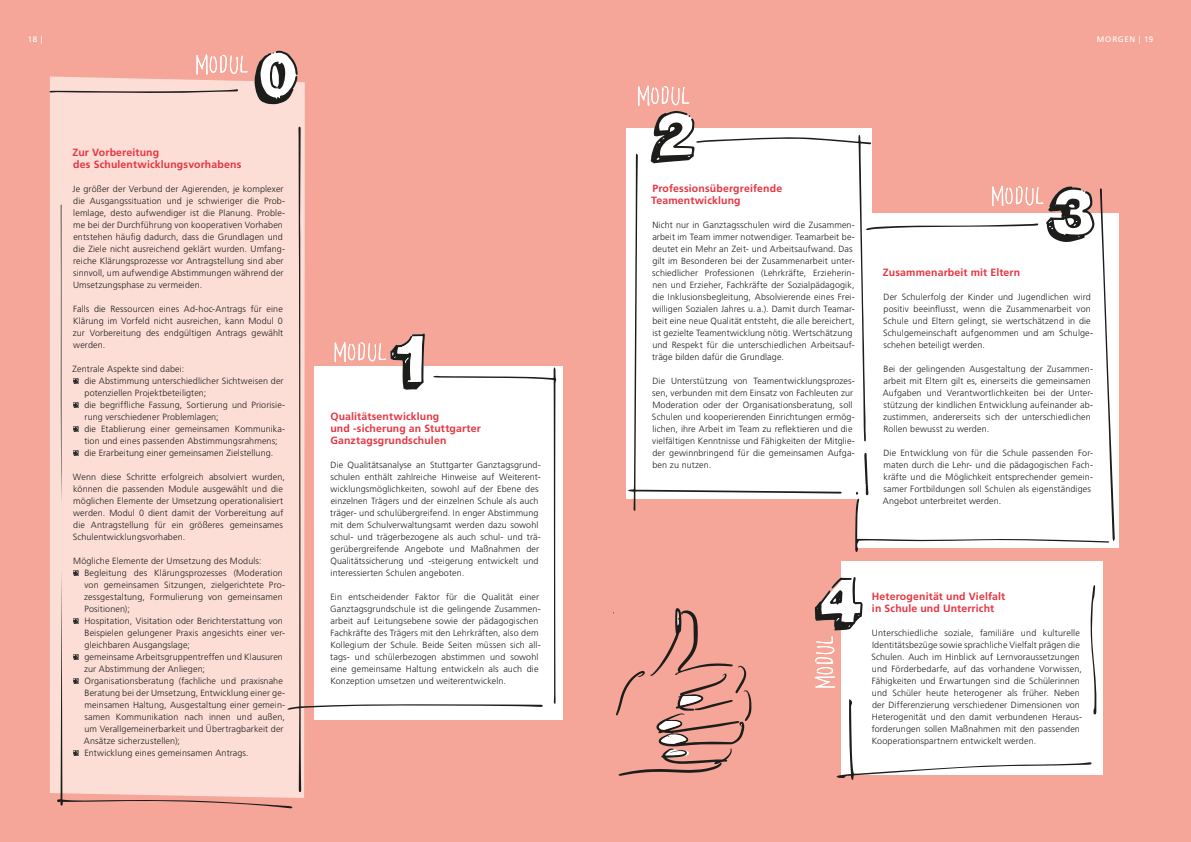
<style>
.page{position:relative;width:1191px;height:842px;background:#f5a699}
.page>*{position:absolute;margin:0;border:0;box-sizing:border-box;transform-origin:0 0}
.t1{font:700 10.5px/12px "Frutiger CE";letter-spacing:.015em;color:#e73440}
.t2{font:300 9px/12px "Frutiger CE";letter-spacing:.015em;color:#1d1d1b}
.t3{font:8px "Frutiger CE";letter-spacing:.085em;color:#fff}
</style>
<div class="page">
<div style="left:841px;top:562px;width:261px;height:213px;background:#fff"></div>
<div style="left:626px;top:128px;width:246px;height:370px;background:#fff"></div>
<div style="left:315px;top:366px;width:248px;height:354px;background:#fff"></div>
<div style="left:50px;top:77px;width:255px;height:721px;background:#fcded7"></div>
<svg style="left:73px;top:378px;width:6px;height:6px"></svg>
<svg style="left:73px;top:402px;width:6px;height:6px"></svg>
<svg style="left:73px;top:426px;width:6px;height:6px"></svg>
<svg style="left:73px;top:450px;width:6px;height:6px"></svg>
<svg style="left:287px;top:127px;width:256px;height:665px"></svg>
<svg style="left:628px;top:153px;width:213px;height:358px"></svg>
<svg style="left:696px;top:135px;width:175px;height:306px"></svg>
<svg style="left:433px;top:367px;width:123px;height:337px"></svg>
<div style="left:57px;top:568px;width:236px;height:240px;background:#fcded7"></div>
<svg style="left:50px;top:89px;width:188px;height:4px"></svg>
<svg style="left:60px;top:205px;width:1px;height:299px"></svg>
<svg style="left:613px;top:608px;width:138px;height:168px"></svg>
<svg style="left:254px;top:50px;width:44px;height:54px;background:#b0a29f"></svg>
<svg style="left:196px;top:54px;width:52px;height:21px"></svg>
<svg style="left:334px;top:333px;width:91px;height:57px"></svg>
<svg style="left:638px;top:86px;width:56px;height:78px"></svg>
<svg style="left:855px;top:186px;width:259px;height:366px;background:#f7f2f1"></svg>
<svg style="left:814px;top:577px;width:282px;height:203px"></svg>
<p class="t3" style="left:28px;top:35px;width:16px">18 |</p>
<p class="t3" style="left:1097px;top:35px;width:58px">MORGEN | 19</p>
<p class="t1" style="left:73px;top:146px;width:170px">Zur Vorbereitung<br>des Schulentwicklungsvorhabens</p>
<p class="t2" style="left:73px;top:183px;width:214px">Je größer der Verbund der gierenden, je komplexer die usgangssituation und je schwieriger die Prob&shy;lemlage, desto aufwendiger ist die Planung. Proble&shy;me bei der Durchführung von kooperativen Vorhaben entstehen häufg dadurch, dass die Grundlagen und die Ziele nicht ausreichend geklärt wurden. Umfang&shy;reiche Klärungsprozesse vor ntragstellung sind aber sinnvoll, um aufwendige bstimmungen während der Umsetzungsphase zu vermeiden.</p>
<p class="t2" style="left:73px;top:303px;width:212px;text-align:justify">Falls die Ressourcen eines d-hoc- ntrags für eine Klärung im Vorfeld nicht ausreichen, kann Modul 0 zur Vorbereitung des endgültigen ntrags gewählt werden.</p>
<p class="t2" style="left:84px;top:363px;width:202px;text-indent:-12px">Zentrale spekte sind dabei:<br>die bstimmung unterschiedlicher Sichtweisen der potenziellen Projektbeteiligten;<br>die begriffiche Fassung, Sortierung und Priorisie&shy;rung verschiedener Problemlagen;<br>die Etablierung einer gemeinsamen Kommunika&shy;tion und eines passenden bstimmungsrahmens; die Erarbeitung einer gemeinsamen Zielstellung.</p>
<p class="t2" style="left:73px;top:471px;width:213px">Wenn diese Schritte erfolgreich absolviert wurden, können die passenden Module ausgewählt und die möglichen Elemente der Umsetzung operationalisiert werden. Modul 0 dient damit der Vorbereitung auf die</p>
<p class="t2" style="left:73px;top:519px;width:212px;text-indent:24px">ntragstellung für ein größeres gemeinsames<br>Schulentwicklungsvorhaben.</p>
<p class="t2" style="left:73px;top:555px;width:190px">Mögliche Elemente der Umsetzung des Moduls:</p>
<p class="t2" style="left:84px;top:567px;width:200px">Begleitung des Klärungsprozesses (Moderation</p>
<p class="t2" style="left:84px;top:579px;width:202px">von gemeinsamen Sitzungen, zielgerichtete Pro-</p>
<p class="t2" style="left:84px;top:591px;width:200px">zessgestaltung, Formulierung von gemeinsamen</p>
<p class="t2" style="left:84px;top:603px;width:47px">Positionen);</p>
<p class="t2" style="left:84px;top:615px;width:200px">Hospitation, Visitation oder Berichterstattung von</p>
<p class="t2" style="left:85px;top:627px;width:202px">Beispielen gelungener Praxis angesichts einer ver-</p>
<p class="t2" style="left:85px;top:639px;width:107px">gleichbaren usgangslage;</p>
<p class="t2" style="left:84px;top:651px;width:200px">gemeinsame rbeitsgruppentreffen und Klausuren</p>
<p class="t2" style="left:84px;top:663px;width:122px">zur bstimmung der nliegen;</p>
<p class="t2" style="left:84px;top:675px;width:200px">Organisationsberatung (fachliche und praxisnahe</p>
<p class="t2" style="left:85px;top:687px;width:202px">Beratung bei der Umsetzung, Entwicklung einer ge-</p>
<p class="t2" style="left:85px;top:699px;width:202px">meinsamen Haltung, usgestaltung einer gemein-</p>
<p class="t2" style="left:84px;top:711px;width:202px">samen Kommunikation nach innen und außen,</p>
<p class="t2" style="left:85px;top:723px;width:201px">um Verallgemeinerbarkeit und Übertragbarkeit der</p>
<p class="t2" style="left:90px;top:735px;width:91px">nsätze sicherzustellen);</p>
<p class="t2" style="left:84px;top:747px;width:166px">Entwicklung eines gemeinsamen ntrags.</p>
<p class="t1" style="left:330px;top:410px;width:152px">Qualitätsentwicklung<br>und -sicherung an Stuttgarter<br>Ganztagsgrundschulen</p>
<p class="t2" style="left:330px;top:459px;width:212px">Die Qualitätsanalyse an Stuttgarter Ganztagsgrund&shy;schulen enthält zahlreiche Hinweise auf Weiterent&shy;wicklungsmöglichkeiten, sowohl auf der Ebene des einzelnen Trägers und der einzelnen Schule als auch träger- und schulübergreifend. In enger bstimmung mit dem Schulverwaltungsamt werden dazu sowohl schul- und trägerbezogene als auch schul- und trä&shy;gerübergreifende</p>
<p class="t2" style="left:330px;top:543px;width:210px;text-align:justify;text-indent:81px">ngebote und Maßnahmen der Qualitätssicherung und -steigerung entwickelt und interessierten Schulen angeboten.</p>
<p class="t2" style="left:330px;top:591px;width:212px">Ein entscheidender Faktor für die Qualität einer Ganztagsgrundschule ist die gelingende Zusammen&shy;arbeit auf Leitungsebene sowie der pädagogischen Fachkräfte des Trägers mit den Lehrkräften, also dem Kollegium der Schule. Beide Seiten müssen sich all&shy;tags- und schülerbezogen abstimmen und sowohl eine gemeinsame Haltung entwickeln als auch die Konzeption umsetzen und weiterentwickeln.</p>
<p class="t1" style="left:651px;top:182px;width:132px">Professionsübergreifende<br>Teamentwicklung</p>
<p class="t2" style="left:652px;top:219px;width:204px">Nicht nur in Ganztagsschulen wird die Zusammen&shy;arbeit im Team immer notwendiger. Teamarbeit be&shy;deutet ein Mehr an Zeit- und rbeitsaufwand. Das gilt im Besonderen bei der Zusammenarbeit unter&shy;schiedlicher Professionen (Lehrkräfte, Erzieherin&shy;nen und Erzieher, Fachkräfte der Sozialpädagogik, die Inklusionsbegleitung, bsolvierende eines Frei&shy;willigen Sozialen Jahres u.a.). Damit durch Teamar&shy;beit eine neue Qualität entsteht, die alle bereichert, ist gezielte Teamentwicklung nötig. Wertschätzung und Respekt für die unterschiedlichen rbeitsauf&shy;träge bilden dafür die Grundlage.</p>
<p class="t2" style="left:652px;top:375px;width:204px">Die Unterstützung von Teamentwicklungsprozes&shy;sen, verbunden mit dem Einsatz von Fachleuten zur Moderation oder der Organisationsberatung, soll Schulen und kooperierenden Einrichtungen ermög&shy;lichen, ihre rbeit im Team zu refektieren und die vielfältigen Kenntnisse und Fähigkeiten der Mitglie&shy;der gewinnbringend für die gemeinsamen ufga&shy;ben zu nutzen.</p>
<p class="t1" style="left:883px;top:266px;width:139px">Zusammenarbeit mit Eltern</p>
<p class="t2" style="left:883px;top:291px;width:212px">Der Schulerfolg der Kinder und Jugendlichen wird positiv beeinfusst, wenn die Zusammenarbeit von Schule und Eltern gelingt, sie wertschätzend in die Schulgemeinschaft aufgenommen und am Schulge&shy;schehen beteiligt werden.</p>
<p class="t2" style="left:883px;top:363px;width:211px">Bei der gelingenden usgestaltung der Zusammen-</p>
<p class="t2" style="left:883px;top:375px;width:209px">arbeit mit Eltern gilt es, einerseits die gemeinsamen</p>
<p class="t2" style="left:889px;top:387px;width:206px">ufgaben und Verantwortlichkeiten bei der Unter-</p>
<p class="t2" style="left:883px;top:399px;width:211px">stützung der kindlichen Entwicklung aufeinander ab-</p>
<p class="t2" style="left:883px;top:411px;width:209px">zustimmen, andererseits sich der unterschiedlichen</p>
<p class="t2" style="left:883px;top:423px;width:107px">Rollen bewusst zu werden.</p>
<p class="t2" style="left:883px;top:447px;width:211px">Die Entwicklung von für die Schule passenden For-</p>
<p class="t2" style="left:883px;top:459px;width:211px">maten durch die Lehr- und die pädagogischen Fach-</p>
<p class="t2" style="left:883px;top:471px;width:211px">kräfte und die Möglichkeit entsprechender gemein-</p>
<p class="t2" style="left:883px;top:483px;width:209px">samer Fortbildungen soll Schulen als eigenständiges</p>
<p class="t2" style="left:889px;top:495px;width:114px">ngebot unterbreitet werden.</p>
<p class="t1" style="left:871px;top:590px;width:135px">Heterogenität und Vielfalt in Schule und Unterricht</p>
<p class="t2" style="left:871px;top:627px;width:212px">Unterschiedliche soziale, familiäre und kulturelle Identitätsbezüge sowie sprachliche Vielfalt prägen die Schulen. uch im Hinblick auf Lernvoraussetzungen und Förderbedarfe, auf das vorhandene Vorwissen, Fähigkeiten und Erwartungen sind die Schülerinnen und Schüler heute heterogener als früher. Neben der Differenzierung verschiedener Dimensionen von Heterogenität und den damit verbundenen Heraus&shy;forderungen sollen Maßnahmen mit den passenden Kooperationspartnern entwickelt werden.</p>
</div>
